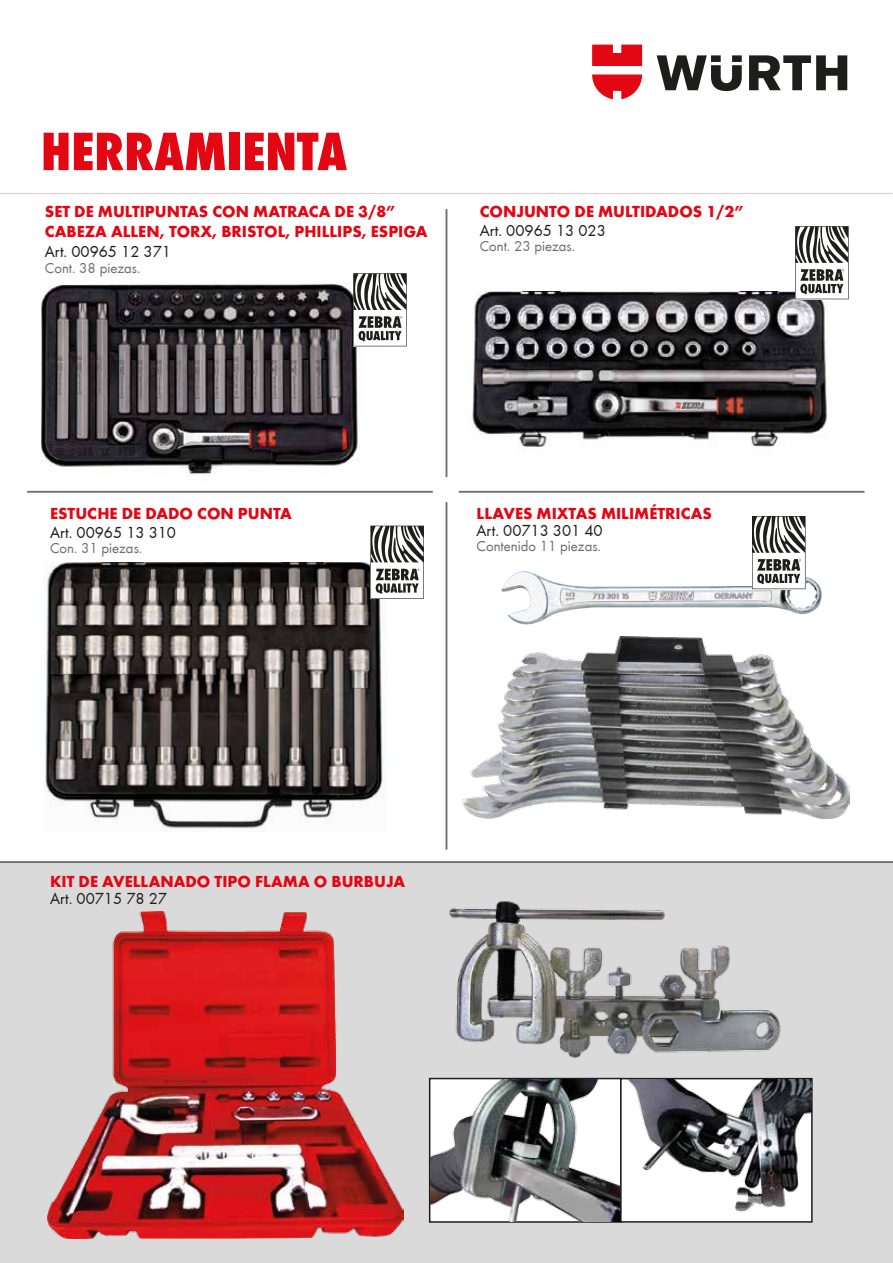
<style>
.page{position:relative;width:893px;height:1263px;background:#fff}
.page>*{position:absolute;margin:0;border:0;box-sizing:border-box;transform-origin:0 0}
.t1{font:800 condensed 56.1px "Wuerth";color:#e30613}
.t2{font:700 16.5px/19.5px "Wuerth";color:#e30613}
.t3{font:16.5px "Wuerth";color:#1d1d1b}
.t4{font:15px "Wuerth";color:#706f6f}
</style>
<div class="page">
<div style="left:0;top:862px;width:893px;height:401px;background:#dadada"></div>
<img style="left:27px;top:283px;width:361px;height:208px">
<img style="left:449px;top:901px;width:332px;height:157px">
<svg style="left:657px;top:55px;width:190px;height:36px"></svg>
<svg style="left:592px;top:45px;width:50px;height:54px"></svg>
<img style="left:44px;top:562px;width:341px;height:270px">
<img style="left:471px;top:292px;width:357px;height:155px">
<svg style="left:27px;top:491px;width:406px;height:2px"></svg>
<svg style="left:458px;top:491px;width:407px;height:2px"></svg>
<svg style="left:0;top:861px;width:893px;height:2px;background:#7a7979"></svg>
<svg style="left:446px;top:209px;width:1px;height:268px"></svg>
<svg style="left:446px;top:502px;width:1px;height:348px"></svg>
<img style="left:430px;top:1079px;width:190px;height:143px">
<svg style="left:620px;top:1078px;width:193px;height:144px;background:#9e9fa1"></svg>
<img style="left:501px;top:571px;width:321px;height:54px">
<img style="left:462px;top:636px;width:388px;height:182px">
<svg style="left:353px;top:273px;width:54px;height:73px"></svg>
<svg style="left:795px;top:226px;width:54px;height:73px"></svg>
<svg style="left:370px;top:526px;width:54px;height:73px"></svg>
<svg style="left:752px;top:516px;width:65px;height:93px"></svg>
<img style="left:47px;top:911px;width:357px;height:327px">
<h1 class="t1" style="left:41px;top:112px;width:308px">HERRAMIENTA</h1>
<p class="t2" style="left:45px;top:201px;width:384px">SET DE MULTIPUNTAS CON MATRACA DE 3/8”<br>CABEZA ALLEN, TORX, BRISTOL, PHILLIPS, ESPIGA</p>
<p class="t4" style="left:45px;top:258px;width:97px">Cont. 38 piezas.</p>
<p class="t3" style="left:45px;top:240px;width:128px">Art. 00965 12 371</p>
<p class="t2" style="left:480px;top:201px;width:266px">CONJUNTO DE MULTIDADOS 1/2”</p>
<p class="t4" style="left:480px;top:236px;width:97px">Cont. 23 piezas.</p>
<p class="t3" style="left:480px;top:219px;width:128px">Art. 00965 13 023</p>
<p class="t2" style="left:477px;top:503px;width:237px">LLAVES MIXTAS MILIMÉTRICAS</p>
<p class="t2" style="left:50px;top:503px;width:243px">ESTUCHE DE DADO CON PUNTA</p>
<p class="t4" style="left:50px;top:537px;width:94px">Con. 31 piezas.</p>
<p class="t4" style="left:477px;top:536px;width:126px">Contenido 11 piezas.</p>
<p class="t3" style="left:477px;top:519px;width:128px">Art. 00713 301 40</p>
<p class="t3" style="left:50px;top:521px;width:128px">Art. 00965 13 310</p>
<p class="t2" style="left:50px;top:870px;width:357px">KIT DE AVELLANADO TIPO FLAMA O BURBUJA</p>
<p class="t3" style="left:50px;top:887px;width:118px">Art. 00715 78 27</p>
</div>
